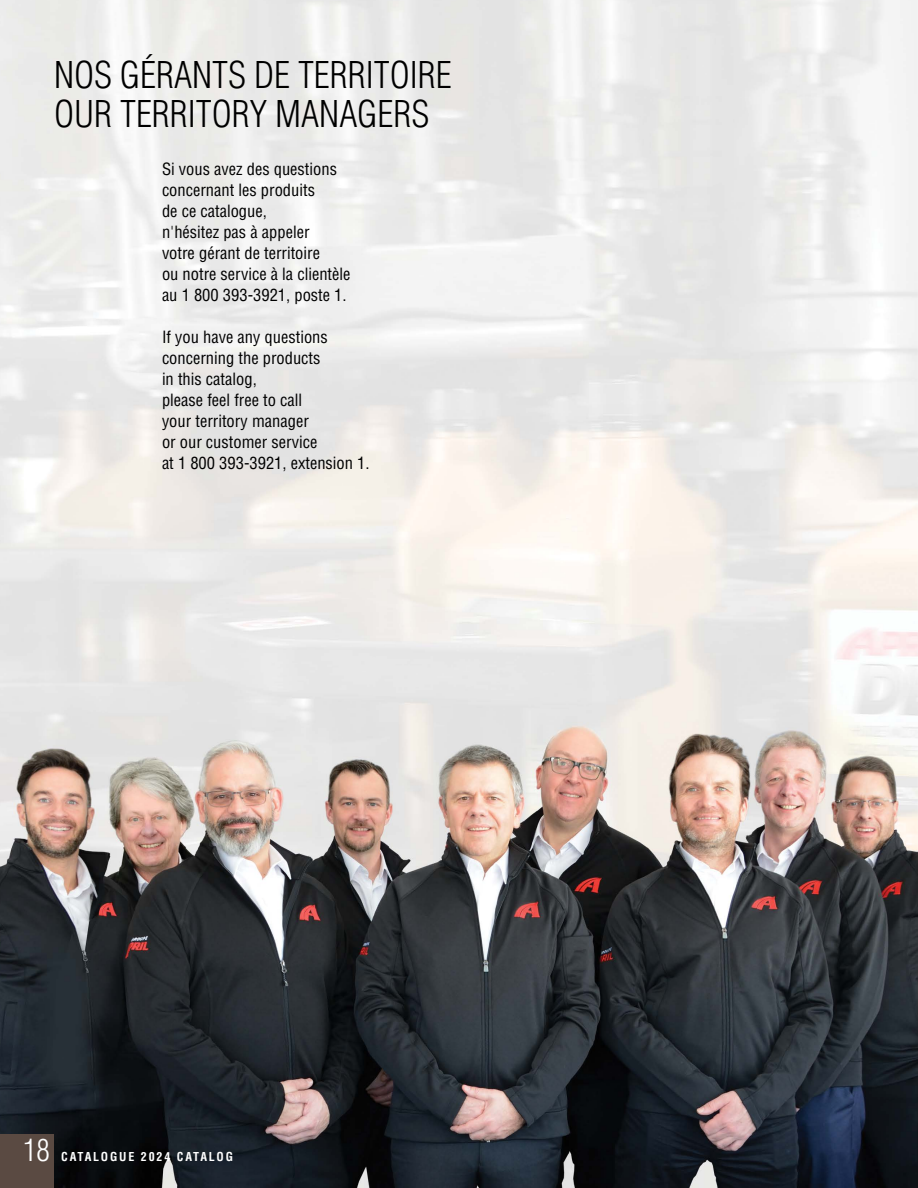
<style>
.page{position:relative;width:918px;height:1188px;background:#fff}
.page>*{position:absolute;margin:0;border:0;box-sizing:border-box;transform-origin:0 0}
.t1{font:300 condensed 36px/39px "Helvetica";color:#000}
.t2{font:300 condensed 30px "Helvetica";color:#fff}
.t3{font:condensed 16.5px/21px "Helvetica";color:#000}
.t4{font:700 condensed 12px "Helvetica";letter-spacing:.15em;color:#fff}
</style>
<div class="page">
<img style="left:0;top:0;width:918px;height:1188px">
<div style="left:0;top:1134px;width:54px;height:54px;background:#5a4a42"></div>
<h1 class="t1" style="left:54px;top:55px;width:399px">NOS GÉRANTS DE TERRITOIRE<br>OUR TERRITORY MANAGERS</h1>
<p class="t3" style="left:162px;top:159px;width:190px">Si vous avez des questions concernant les produits<br>de ce catalogue,<br>n'hésitez pas à appeler<br>votre gérant de territoire<br>ou notre service à la clientèle au 1 800 393-3921, poste 1.</p>
<p class="t3" style="left:162px;top:327px;width:209px">If you have any questions concerning the products<br>in this catalog,<br>please feel free to call<br>your territory manager<br>or our customer service<br>at 1 800 393-3921, extension 1.</p>
<h2 class="t2" style="left:23px;top:1131px;width:28px">18</h2>
<p class="t4" style="left:61px;top:1149px;width:173px">CATALOGUE 2024 CATALOG</p>
</div>
